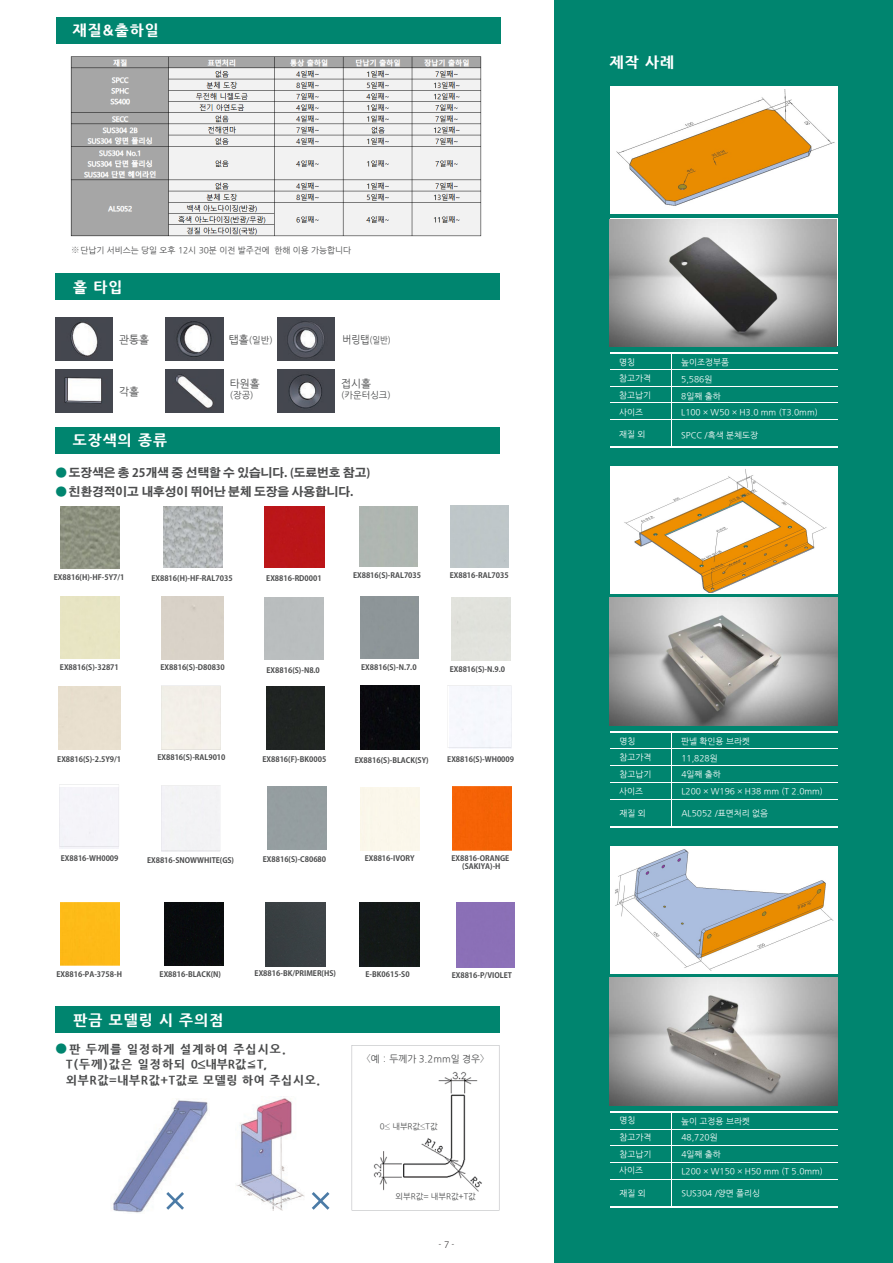
<style>
.page{position:relative;width:893px;height:1263px;background:#fff}
.page>*{position:absolute;margin:0;border:0;box-sizing:border-box;transform-origin:0 0}
.t1{font:800 14.85px "Nanum Gothic";letter-spacing:.07em;color:#fff}
.t2{font:800 11.7px/15.6px "Nanum Gothic";letter-spacing:.06em;color:#4b4c4d}
.t3{font:700 11.7px "Adobe Gothic Std";color:#4b4c4d}
.t4{font:11.7px "Axis Std";color:#00856f}
.t5{font:10.65px "Nanum Gothic";color:#4b4c4d}
.t6{font:10.65px "Nanum Gothic";color:#4b4c4d;scale:.9 1}
.t7{font:9.6px "Nanum Gothic";color:#4b4c4d}
.t8{font:9.15px "Nanum Gothic";color:#4b4c4d}
.t9{font:9.15px "Nanum Gothic";color:#4b4c4d;scale:.9 1}
.t10{font:8.55px/16.8px "Nanum Gothic";color:#fff}
.t11{font:8.55px "Nanum Gothic";color:#4b4c4d}
.t12{font:8.1px "Nanum Gothic";color:#4b4c4d}
.t13{font:700 7.5px "Adobe Gothic Std";color:#4b4c4d}
.s1{font-family:"Axis Std";font-weight:300}
.s2{font-family:"Axis Std";font-weight:400;color:#00856f}
.s3{font-family:"Nanum Gothic";font-weight:800;color:#4b4c4d}
</style>
<div class="page">
<div style="left:554px;top:0;width:339px;height:1263px;background:#00856f"></div>
<hr style="left:610px;top:749px;width:62px;height:1px;background:#fff">
<hr style="left:672px;top:749px;width:166px;height:1px;background:#fff">
<hr style="left:610px;top:765px;width:62px;height:1px;background:#fff">
<hr style="left:672px;top:765px;width:166px;height:1px;background:#fff">
<hr style="left:610px;top:782px;width:62px;height:1px;background:#fff">
<hr style="left:672px;top:782px;width:166px;height:1px;background:#fff">
<hr style="left:610px;top:799px;width:62px;height:1px;background:#fff">
<hr style="left:672px;top:799px;width:166px;height:1px;background:#fff">
<hr style="left:610px;top:732px;width:62px;height:1px;background:#fff">
<hr style="left:672px;top:732px;width:166px;height:1px;background:#fff">
<hr style="left:610px;top:826px;width:62px;height:1px;background:#fff">
<hr style="left:672px;top:826px;width:166px;height:1px;background:#fff">
<hr style="left:610px;top:1129px;width:62px;height:1px;background:#fff">
<hr style="left:672px;top:1129px;width:166px;height:1px;background:#fff">
<hr style="left:610px;top:1146px;width:62px;height:1px;background:#fff">
<hr style="left:672px;top:1146px;width:166px;height:1px;background:#fff">
<hr style="left:610px;top:1162px;width:62px;height:1px;background:#fff">
<hr style="left:672px;top:1162px;width:166px;height:1px;background:#fff">
<hr style="left:610px;top:1179px;width:62px;height:1px;background:#fff">
<hr style="left:672px;top:1179px;width:166px;height:1px;background:#fff">
<hr style="left:610px;top:1112px;width:62px;height:1px;background:#fff">
<hr style="left:672px;top:1112px;width:166px;height:1px;background:#fff">
<hr style="left:610px;top:1206px;width:62px;height:2px;background:#fff">
<hr style="left:672px;top:1206px;width:166px;height:2px;background:#fff">
<hr style="left:610px;top:352px;width:62px;height:1px;background:#fff">
<hr style="left:672px;top:352px;width:166px;height:1px;background:#fff">
<hr style="left:610px;top:447px;width:62px;height:1px;background:#fff">
<hr style="left:672px;top:447px;width:166px;height:1px;background:#fff">
<hr style="left:610px;top:369px;width:62px;height:1px;background:#fff">
<hr style="left:672px;top:369px;width:166px;height:1px;background:#fff">
<hr style="left:610px;top:386px;width:62px;height:1px;background:#fff">
<hr style="left:672px;top:386px;width:166px;height:1px;background:#fff">
<hr style="left:610px;top:403px;width:62px;height:1px;background:#fff">
<hr style="left:672px;top:403px;width:166px;height:1px;background:#fff">
<hr style="left:610px;top:419px;width:62px;height:1px;background:#fff">
<hr style="left:672px;top:419px;width:166px;height:1px;background:#fff">
<img style="left:610px;top:977px;width:228px;height:129px">
<img style="left:610px;top:597px;width:228px;height:129px">
<div style="left:610px;top:846px;width:228px;height:128px;background:#fff"></div>
<img style="left:615px;top:849px;width:219px;height:122px">
<div style="left:610px;top:466px;width:228px;height:127px;background:#fff"></div>
<img style="left:624px;top:469px;width:203px;height:123px">
<img style="left:610px;top:219px;width:227px;height:127px">
<div style="left:610px;top:86px;width:228px;height:128px;background:#fff"></div>
<img style="left:616px;top:89px;width:219px;height:117px">
<img style="left:55px;top:317px;width:58px;height:44px">
<img style="left:55px;top:369px;width:58px;height:44px">
<img style="left:166px;top:317px;width:57px;height:44px">
<img style="left:166px;top:369px;width:57px;height:44px">
<img style="left:277px;top:317px;width:58px;height:44px">
<img style="left:277px;top:369px;width:58px;height:44px">
<div style="left:55px;top:273px;width:445px;height:27px;background:#00856f"></div>
<div style="left:55px;top:427px;width:445px;height:27px;background:#00856f"></div>
<div style="left:55px;top:1006px;width:445px;height:26px;background:#00856f"></div>
<img style="left:113px;top:1099px;width:95px;height:114px">
<img style="left:236px;top:1096px;width:69px;height:114px">
<img style="left:166px;top:1192px;width:18px;height:18px">
<svg style="left:312px;top:1192px;width:17px;height:18px"></svg>
<svg style="left:352px;top:1045px;width:147px;height:147px"></svg>
<img style="left:164px;top:506px;width:58px;height:61px">
<div style="left:264px;top:507px;width:60px;height:61px;background:#bb1619"></div>
<div style="left:59px;top:784px;width:60px;height:62px;background:#f5f4f9"></div>
<div style="left:448px;top:685px;width:63px;height:63px;background:#f6f7fc"></div>
<div style="left:161px;top:785px;width:59px;height:66px;background:#f2f3f5"></div>
<div style="left:61px;top:902px;width:59px;height:64px;background:#feba17"></div>
<div style="left:266px;top:902px;width:59px;height:64px;background:#3a4043"></div>
<div style="left:360px;top:902px;width:59px;height:65px;background:#141918"></div>
<img style="left:61px;top:506px;width:58px;height:62px">
<div style="left:161px;top:686px;width:60px;height:63px;background:#f3efe8"></div>
<div style="left:266px;top:686px;width:58px;height:64px;background:#202422"></div>
<div style="left:361px;top:686px;width:59px;height:63px;background:#09090d"></div>
<div style="left:452px;top:787px;width:60px;height:63px;background:#f56205"></div>
<div style="left:165px;top:902px;width:59px;height:64px;background:#090b0e"></div>
<div style="left:56px;top:17px;width:444px;height:27px;background:#00856f"></div>
<img style="left:70px;top:56px;width:412px;height:181px">
<h1 class="t1" style="left:73px;top:22px;width:87px">재질&amp;출하일</h1>
<p class="t11" style="left:71px;top:246px;width:200px"><span class="s1">※</span>단납기 서비스는 당일 오후 12시 30분 이전 발주건에</p>
<p class="t11" style="left:274px;top:246px;width:78px">한해 이용 가능합니다</p>
<h1 class="t1" style="left:73px;top:280px;width:51px">홀 타입</h1>
<h3 class="t5" style="left:119px;top:335px;width:31px">관통홀</h3>
<h3 class="t5" style="left:119px;top:387px;width:21px">각홀</h3>
<h1 class="t1" style="left:73px;top:433px;width:96px">도장색의 종류</h1>
<h3 class="t5" style="left:229px;top:335px;width:21px">탭홀</h3>
<h3 class="t5" style="left:230px;top:378px;width:31px">타원홀</h3>
<p class="t8" style="left:230px;top:391px;width:25px">(장공(</p>
<p class="t8" style="left:249px;top:336px;width:25px">(일반(</p>
<h3 class="t6" style="left:343px;top:335px;width:31px">버링탭</h3>
<h3 class="t5" style="left:341px;top:378px;width:31px">접시홀</h3>
<p class="t8" style="left:341px;top:391px;width:51px">(카운터싱크(</p>
<p class="t9" style="left:370px;top:336px;width:25px">(일반(</p>
<h2 class="t3" style="left:55px;top:466px;width:316px"><span class="s2">●</span>도장색은 총 25개색 중 선택할 수 있습니다 (. 도료번호 참고(</h2>
<h2 class="t3" style="left:55px;top:485px;width:299px"><span class="s2">●</span>친환경적이고 내후성이 뛰어난 분체 도장을 사용합니다.</h2>
<p class="t13" style="left:54px;top:573px;width:72px">EX8816 H( -) HF-5Y7/1</p>
<p class="t13" style="left:151px;top:574px;width:83px">EX8816 H( -) HF-RAL7035</p>
<p class="t13" style="left:266px;top:574px;width:57px">EX8816-RD0001</p>
<p class="t13" style="left:353px;top:571px;width:70px">EX8816 - )S( RAL7035</p>
<p class="t13" style="left:450px;top:570px;width:61px">EX8816-RAL7035</p>
<p class="t13" style="left:60px;top:663px;width:60px">EX8816 )S( -32871</p>
<p class="t13" style="left:57px;top:754px;width:65px">EX8816 )S( -2.5Y9/1</p>
<p class="t13" style="left:160px;top:663px;width:66px">EX8816 D- )S( 80830</p>
<p class="t13" style="left:157px;top:753px;width:70px">EX8816 - )S( RAL9010</p>
<p class="t13" style="left:267px;top:665px;width:55px">EX8816 N- )S( 8 . 0</p>
<p class="t13" style="left:361px;top:663px;width:57px">EX8816 N- )S( .7.0</p>
<p class="t13" style="left:450px;top:665px;width:57px">EX8816 N- )S( .9.0</p>
<p class="t13" style="left:262px;top:755px;width:65px">EX8816 - )F( BK0005</p>
<p class="t13" style="left:355px;top:755px;width:75px">EX8816 - )S( BLACK(SY(</p>
<p class="t13" style="left:447px;top:755px;width:68px">EX8816 - )S( WH0009</p>
<p class="t13" style="left:61px;top:854px;width:59px">EX8816-WH0009</p>
<p class="t13" style="left:147px;top:856px;width:89px">EX8816-SNOWWHITE(GS(</p>
<p class="t13" style="left:263px;top:855px;width:65px">EX8816 C- )S( 80680</p>
<p class="t13" style="left:365px;top:854px;width:51px">EX8816-IVORY</p>
<p class="t13" style="left:451px;top:854px;width:59px">EX8816-ORANGE</p>
<p class="t13" style="left:462px;top:861px;width:40px">(SAKIYA H- )</p>
<p class="t13" style="left:57px;top:969px;width:67px">EX8816-PA-3758-H</p>
<p class="t13" style="left:160px;top:969px;width:63px">EX8816-BLACK N( )</p>
<h1 class="t1" style="left:73px;top:1012px;width:151px">판금 모델링 시 주의점</h1>
<p class="t13" style="left:255px;top:969px;width:83px">EX8816-BK/PRIMER(HS)</p>
<p class="t13" style="left:366px;top:970px;width:46px">-E BK0615- 0S</p>
<p class="t13" style="left:452px;top:970px;width:62px">EX8816-P/VIOLET</p>
<h2 class="t4" style="left:55px;top:1039px;width:27px">●<span class="s3">판</span></h2>
<h2 class="t2" style="left:86px;top:1041px;width:37px">두께를</h2>
<h2 class="t2" style="left:127px;top:1041px;width:49px">일정하게</h2>
<h2 class="t2" style="left:180px;top:1041px;width:49px">설계하여</h2>
<h2 class="t2" style="left:233px;top:1041px;width:54px">주십시오.</h2>
<h2 class="t2" style="left:66px;top:1057px;width:255px">T(두께)값은<br>외부R값=내부R값+T값로 모델링 하여 주십시오.</h2>
<h2 class="t2" style="left:138px;top:1057px;width:49px">일정하되</h2>
<h2 class="t2" style="left:191px;top:1057px;width:78px">0≤내부R값≦ ,T</h2>
<p class="t7" style="left:361px;top:1054px;width:130px"><span class="s1">〈</span>예<span class="s1">：</span>두께가 3.2mm일 경우<span class="s1">〈</span></p>
<p class="t12" style="left:380px;top:1122px;width:59px">0≤ 내부R값≤T값</p>
<p class="t12" style="left:396px;top:1192px;width:82px">외부R값= 내부R값+T값</p>
<h1 class="t1" style="left:610px;top:55px;width:66px">제작 사례</h1>
<p class="t10" style="left:619px;top:354px;width:34px">명칭 참고가격 참고납기 사이즈</p>
<p class="t10" style="left:619px;top:426px;width:28px">재질외</p>
<p class="t10" style="left:681px;top:354px;width:138px">높이조정부품<br>5,586원<br>8일째 출하<br>L100 × W50 × H3.0 mm (T3.0mm(</p>
<p class="t10" style="left:681px;top:426px;width:78px">SPCC /흑색 분체도장</p>
<p class="t10" style="left:619px;top:733px;width:34px">명칭 참고가격 참고납기 사이즈</p>
<p class="t10" style="left:619px;top:805px;width:28px">재질외</p>
<p class="t10" style="left:681px;top:733px;width:143px">판넬 확인용 브라켓<br>11,828원<br>4일째 출하<br>L200 × W196 × H38 mm (T 2.0mm(</p>
<p class="t10" style="left:681px;top:805px;width:88px">AL5052 /표면처리 없음</p>
<p class="t10" style="left:619px;top:1112px;width:34px">명칭 참고가격 참고납기 사이즈</p>
<p class="t10" style="left:619px;top:1185px;width:28px">재질외</p>
<p class="t10" style="left:681px;top:1113px;width:143px">높이 고정용 브라켓<br>48,720원<br>4일째 출하<br>L200 × W150 × H50 mm (T 5.0mm(</p>
<p class="t10" style="left:681px;top:1185px;width:80px">SUS304 /양면 폴리싱</p>
</div>
